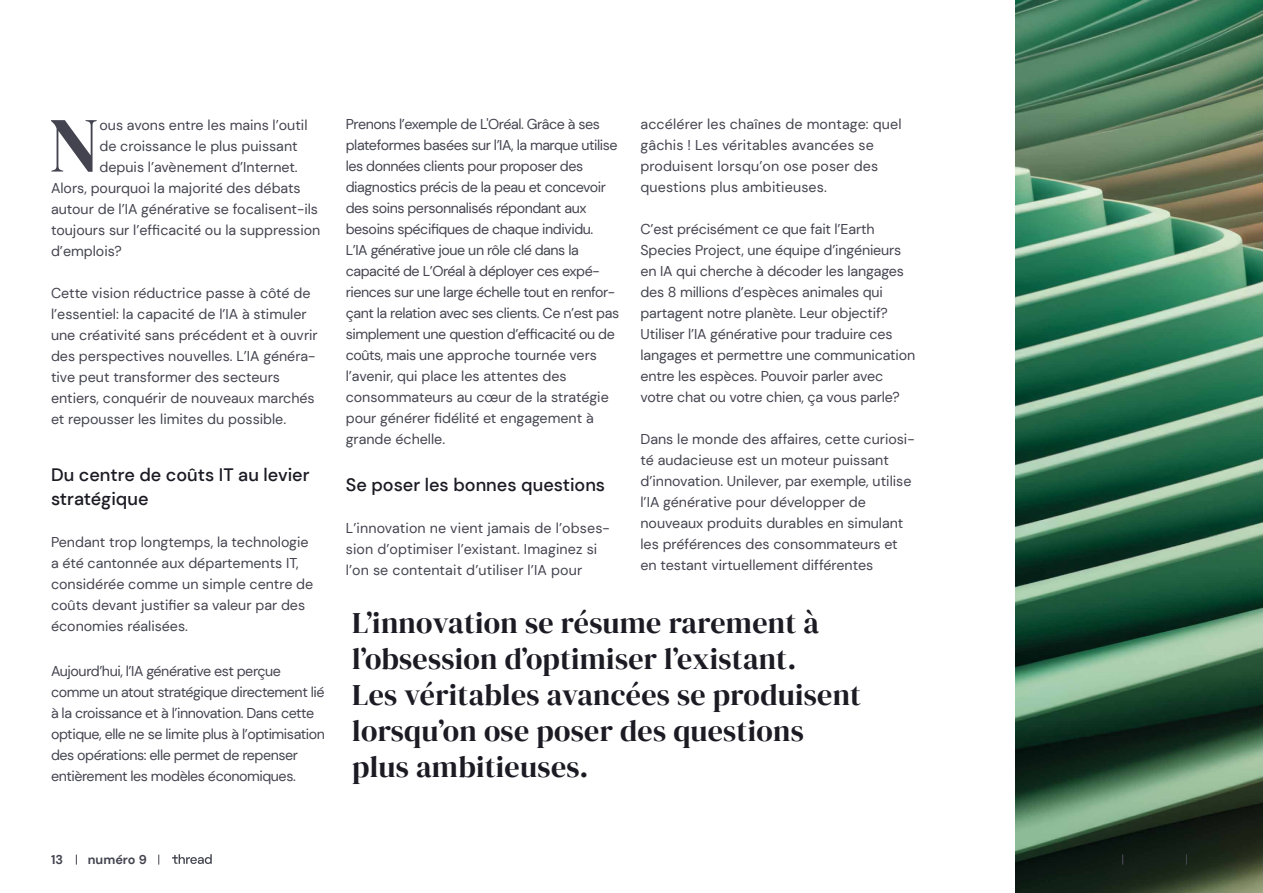
<style>
.page{position:relative;width:1263px;height:893px;background:#fff}
.page>*{position:absolute;margin:0;border:0;box-sizing:border-box;transform-origin:0 0}
.t1{font:77.85px "DM Serif Display";color:#444450}
.t2{font:30px/36px "DM Serif Display";letter-spacing:.01em;color:#1c1a23}
.t3{font:500 18px/24px "DM Sans";color:#1c1a23}
.t4{font:14.25px/21px "DM Sans";letter-spacing:-.01em;color:#444450}
.t5{font:14.25px/21px "DM Sans";letter-spacing:-.03em;color:#444450}
.t6{font:14.25px/21px "DM Sans";letter-spacing:.01em;color:#444450}
.t7{font:700 12.75px "DM Sans";color:#444450}
</style>
<div class="page">
<svg style="left:172px;top:854px;width:40px;height:10px"></svg>
<img style="left:1015px;top:0;width:248px;height:893px">
<h1 class="t1" style="left:49px;top:100px;width:52px">N</h1>
<p class="t4" style="left:99px;top:114px;width:210px">ous avons entre les mains l’outil</p>
<p class="t4" style="left:99px;top:135px;width:200px">de croissance le plus puissant</p>
<p class="t4" style="left:99px;top:156px;width:200px">depuis l’avènement d’Internet.</p>
<p class="t4" style="left:51px;top:177px;width:251px">Alors, pourquoi la majorité des débats</p>
<p class="t4" style="left:51px;top:198px;width:269px">autour de l’IA générative se focalisent-ils</p>
<p class="t4" style="left:51px;top:219px;width:271px">toujours sur l’efficacité ou la suppression</p>
<p class="t4" style="left:51px;top:240px;width:72px">d’emplois?</p>
<p class="t4" style="left:51px;top:282px;width:268px">Cette vision réductrice passe à côté de l’essentiel: la capacité de l’IA à stimuler une créativité sans précédent et à ouvrir des perspectives nouvelles. L’IA généra&shy;tive peut transformer des secteurs entiers, conquérir de nouveaux marchés et repousser les limites du possible.</p>
<p class="t3" style="left:51px;top:463px;width:260px">Du centre de coûts IT au levier stratégique</p>
<p class="t4" style="left:51px;top:532px;width:264px">Pendant trop longtemps, la technologie a été cantonnée aux départements IT, considérée comme un simple centre de coûts devant justifier sa valeur par des économies réalisées.</p>
<p class="t5" style="left:51px;top:660px;width:275px">Aujourd’hui, l’IA générative est perçue comme un atout stratégique directement lié à la croissance et à l’innovation. Dans cette optique, elle ne se limite plus à l’optimisation des opérations: elle permet de repenser entièrement les modèles économiques.</p>
<p class="t5" style="left:346px;top:113px;width:275px">Prenons l’exemple de L'Oréal. Grâce à ses plateformes basées sur l’IA, la marque utilise les données clients pour proposer des diagnostics précis de la peau et concevoir des soins personnalisés répondant aux besoins spécifiques de chaque individu.<br>L’IA générative joue un rôle clé dans la capacité de L’Oréal à déployer ces expé&shy;riences sur une large échelle tout en renfor&shy;çant la relation avec ses clients. Ce n’est pas simplement une question d’efficacité ou de coûts, mais une approche tournée vers l’avenir, qui place les attentes des consommateurs au cœur de la stratégie pour générer fidélité et engagement à grande échelle.</p>
<p class="t3" style="left:346px;top:473px;width:261px">Se poser les bonnes questions</p>
<p class="t6" style="left:346px;top:518px;width:266px">L’innovation ne vient jamais de l’obses&shy;sion d’optimiser l’existant. Imaginez si l’on se contentait d’utiliser l’IA pour</p>
<p class="t6" style="left:640px;top:113px;width:263px">accélérer les chaînes de montage: quel gâchis ! Les véritables avancées se produisent lorsqu’on ose poser des questions plus ambitieuses.</p>
<p class="t4" style="left:640px;top:218px;width:276px">C’est précisément ce que fait l’Earth Species Project, une équipe d’ingénieurs en IA qui cherche à décoder les langages des 8 millions d’espèces animales qui partagent notre planète. Leur objectif?<br>Utiliser l’IA générative pour traduire ces langages et permettre une communication entre les espèces. Pouvoir parler avec votre chat ou votre chien, ça vous parle?</p>
<p class="t4" style="left:640px;top:428px;width:276px">Dans le monde des affaires, cette curiosi&shy;té audacieuse est un moteur puissant d’innovation. Unilever, par exemple, utilise l’IA générative pour développer de nouveaux produits durables en simulant les préférences des consommateurs et en testant virtuellement différentes</p>
<h2 class="t2" style="left:352px;top:605px;width:510px">L’innovation se résume rarement à l’obsession d’optimiser l’existant.<br>Les véritables avancées se produisent lorsqu’on ose poser des questions plus ambitieuses.</h2>
<p class="t7" style="left:51px;top:851px;width:13px">13</p>
<p class="t7" style="left:88px;top:851px;width:60px">numéro 9</p>
</div>
